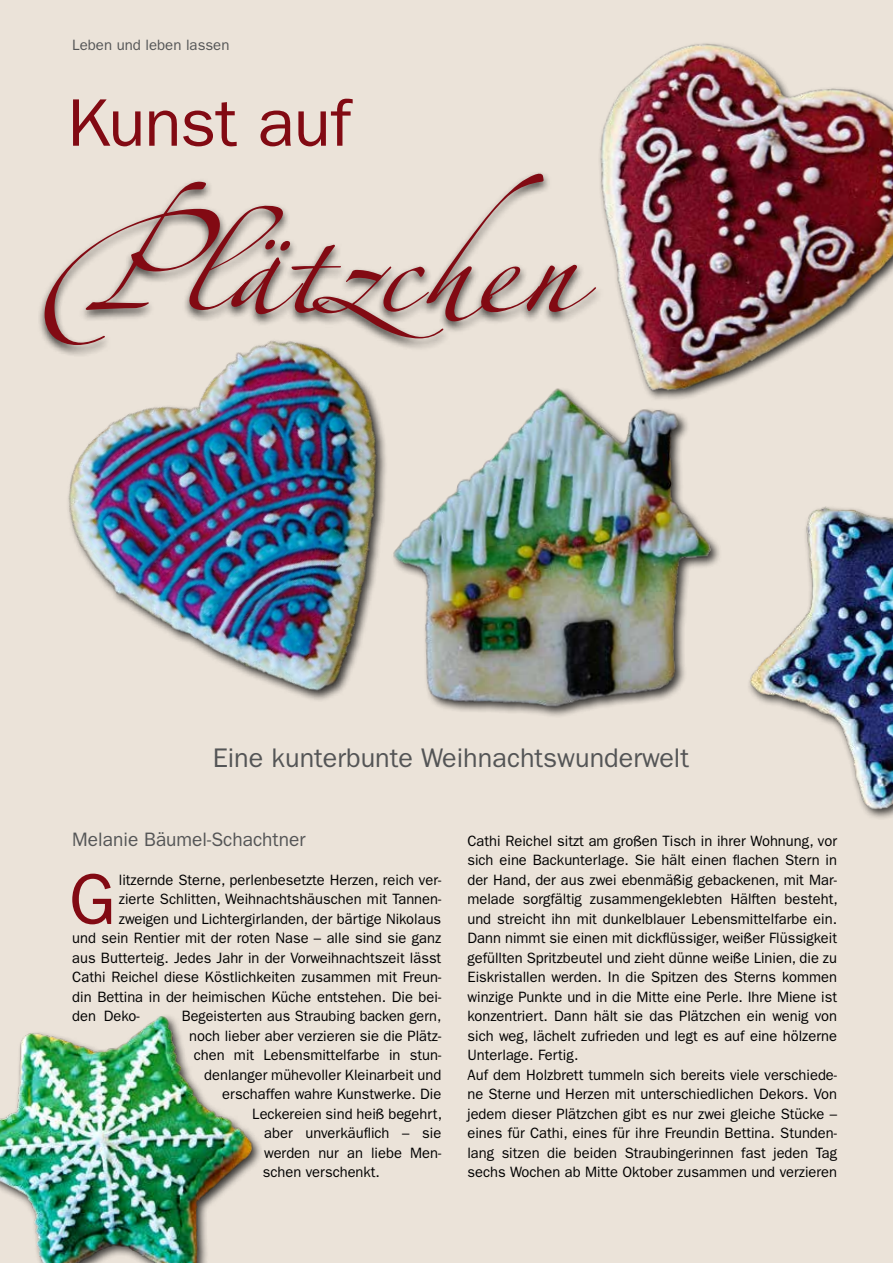
<style>
.page{position:relative;width:893px;height:1263px;background:#ebe3d9}
.page>*{position:absolute;margin:0;border:0;box-sizing:border-box;transform-origin:0 0}
.t1{font:198.15px "Linotype Zapfino Three";letter-spacing:-.005em;color:#820a13;scale:1.06 1}
.t2{font:71.85px "Franklin Gothic";color:#820a13}
.t3{font:67.5px "Franklin Gothic";letter-spacing:-.015em;color:#820a13}
.t4{font:27px "Franklin Gothic";color:#545556}
.t5{font:19.5px "Franklin Gothic";color:#545556}
.t6{font:15px/19.5px "Franklin Gothic";color:#000}
.t7{font:15px "Franklin Gothic";color:#000;scale:.96 1}
.t8{font:15px "Franklin Gothic";color:#545556}
</style>
<div class="page">
<img style="left:0;top:1016px;width:259px;height:247px">
<img style="left:68px;top:357px;width:291px;height:343px">
<img style="left:599px;top:43px;width:294px;height:340px">
<div style="left:37px;top:170px;width:567px;height:187px;background:#000;opacity:.75"></div>
<img style="left:359px;top:366px;width:370px;height:350px">
<img style="left:748px;top:506px;width:145px;height:307px">
<p class="t8" style="left:72px;top:36px;width:159px">Leben und leben lassen</p>
<h3 class="t3" style="left:67px;top:84px;width:285px">Kunst auf</h3>
<h1 class="t1" style="left:21px;top:124px;width:527px">Plätzchen</h1>
<h3 class="t4" style="left:213px;top:742px;width:478px">Eine kunterbunte Weihnachtswunderwelt</h3>
<h3 class="t5" style="left:72px;top:828px;width:235px">Melanie Bäumel-Schachtner</h3>
<h2 class="t2" style="left:69px;top:858px;width:48px">G</h2>
<p class="t6" style="left:119px;top:870px;width:324px">litzernde Sterne, perlenbesetzte Herzen, reich ver-</p>
<p class="t6" style="left:119px;top:889px;width:324px">zierte Schlitten, Weihnachtshäuschen mit Tannen-</p>
<p class="t6" style="left:119px;top:909px;width:324px">zweigen und Lichtergirlanden, der bärtige Nikolaus</p>
<p class="t6" style="left:72px;top:928px;width:371px">und sein Rentier mit der roten Nase – alle sind sie ganz</p>
<p class="t6" style="left:72px;top:948px;width:370px">aus Butterteig. Jedes Jahr in der Vorweihnachtszeit lässt</p>
<p class="t6" style="left:72px;top:967px;width:370px">Cathi Reichel diese Köstlichkeiten zusammen mit Freun-</p>
<p class="t6" style="left:72px;top:987px;width:370px">din Bettina in der heimischen Küche entstehen. Die bei-</p>
<p class="t6" style="left:72px;top:1006px;width:69px">den Deko-</p>
<p class="t7" style="left:182px;top:1007px;width:272px">Begeisterten aus Straubing backen gern,</p>
<p class="t6" style="left:189px;top:1026px;width:254px">noch lieber aber verzieren sie die Plätz-</p>
<p class="t6" style="left:194px;top:1045px;width:249px">chen mit Lebensmittelfarbe in stun-</p>
<p class="t6" style="left:204px;top:1065px;width:238px">denlanger mühevoller Kleinarbeit und</p>
<p class="t6" style="left:222px;top:1084px;width:221px">erschaffen wahre Kunstwerke. Die</p>
<p class="t6" style="left:252px;top:1104px;width:191px">Leckereien sind heiß begehrt,</p>
<p class="t6" style="left:264px;top:1123px;width:178px">aber unverkäuflich – sie</p>
<p class="t6" style="left:264px;top:1143px;width:178px">werden nur an liebe Men-</p>
<p class="t6" style="left:263px;top:1162px;width:119px">schen verschenkt.</p>
<p class="t6" style="left:467px;top:831px;width:372px">Cathi Reichel sitzt am großen Tisch in ihrer Wohnung, vor sich eine Backunterlage. Sie hält einen flachen Stern in der Hand, der aus zwei ebenmäßig gebackenen, mit Mar&shy;melade sorgfältig zusammengeklebten Hälften besteht, und streicht ihn mit dunkelblauer Lebensmittelfarbe ein.<br>Dann nimmt sie einen mit dickflüssiger, weißer Flüssigkeit gefüllten Spritzbeutel und zieht dünne weiße Linien, die zu Eiskristallen werden. In die Spitzen des Sterns kommen winzige Punkte und in die Mitte eine Perle. Ihre Miene ist konzentriert. Dann hält sie das Plätzchen ein wenig von sich weg, lächelt zufrieden und legt es auf eine hölzerne Unterlage. Fertig.<br>Auf dem Holzbrett tummeln sich bereits viele verschiede&shy;ne Sterne und Herzen mit unterschiedlichen Dekors. Von jedem dieser Plätzchen gibt es nur zwei gleiche Stücke – eines für Cathi, eines für ihre Freundin Bettina. Stunden&shy;lang sitzen die beiden Straubingerinnen fast jeden Tag sechs Wochen ab Mitte Oktober zusammen und verzieren</p>
</div>
